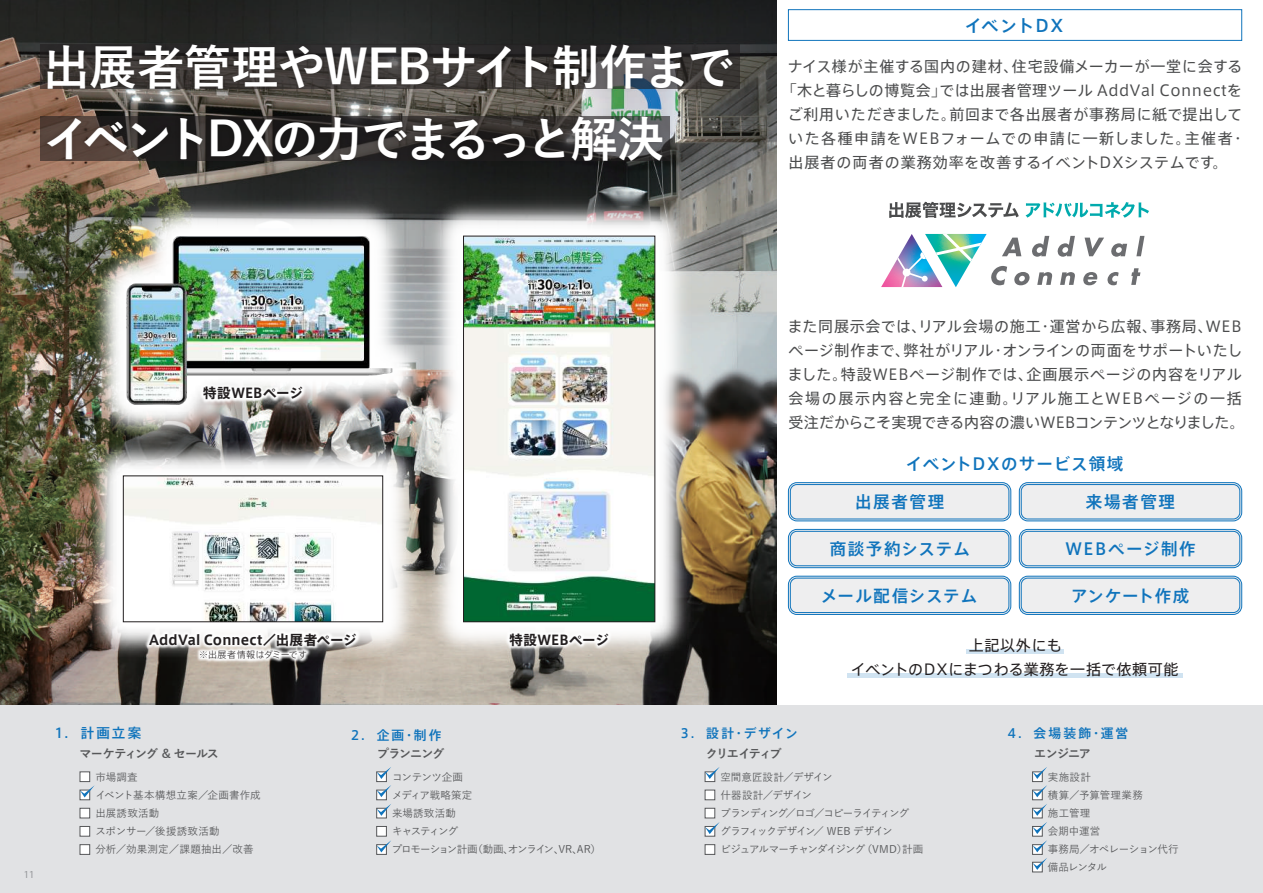
<style>
.page{position:relative;width:1263px;height:893px;background:#fff}
.page>*{position:absolute;margin:0;border:0;box-sizing:border-box;transform-origin:0 0}
.t1{font:700 48px/72px "Yu Gothic";letter-spacing:-.075em;color:#fff}
.t2{font:500 17.1px "Axis Std";letter-spacing:.085em;color:#1074bc}
.t3{font:500 16.5px "Axis Std";letter-spacing:.08em;color:#1074bc}
.t4{font:500 16.5px "Axis Std";letter-spacing:.06em;color:#1074bc}
.t5{font:500 16.5px "Axis Std";letter-spacing:.055em;color:#1074bc}
.t6{font:500 16.5px "Axis Std";letter-spacing:.1em;color:#1074bc}
.t7{font:500 16.5px "Axis Std";letter-spacing:.04em;color:#1074bc}
.t8{font:15px/24px "Axis Std";letter-spacing:.04em;color:#4b4c4d}
.t9{font:15px "Axis Std";letter-spacing:.09em;color:#4b4c4d}
.t10{font:15px/24px "Axis Std";letter-spacing:.04em;color:#231f20;text-align:center}
.t11{font:700 13.5px "Axis Std";letter-spacing:.015em;color:#231f20}
.t12{font:500 13.5px "Axis Std";color:#1074bc}
.t13{font:500 12.75px "Axis Std";letter-spacing:.165em;color:#1074bc}
.t14{font:700 12px "Yu Gothic";letter-spacing:-.085em;color:#57585a}
.t15{font:700 12px "Yu Gothic";letter-spacing:-.12em;color:#57585a}
.t16{font:500 10.5px/18px "Yu Gothic";letter-spacing:-.08em;color:#57585a}
.t17{font:500 10.5px/18px "Yu Gothic";letter-spacing:.01em;color:#57585a}
.t18{font:500 10.5px/18px "Yu Gothic";letter-spacing:-.06em;color:#57585a}
.t19{font:500 10.5px/18px "Yu Gothic";letter-spacing:-.005em;color:#57585a}
.t20{font:300 9px "Axis Std";letter-spacing:.005em;color:#231f20}
.t21{font:9px "Axis Std";color:#939598}
</style>
<div class="page">
<img style="left:0;top:0;width:776px;height:705px">
<div style="left:0;top:705px;width:1263px;height:188px;background:#e1e2e4"></div>
<div style="left:705px;top:772px;width:10px;height:10px;background:#fff;border:1px solid #57585a"></div>
<div style="left:705px;top:790px;width:10px;height:10px;background:#fff;border:1px solid #57585a"></div>
<div style="left:705px;top:808px;width:10px;height:10px;background:#fff;border:1px solid #57585a"></div>
<svg style="left:705px;top:834px;width:10px;height:2px"></svg>
<div style="left:705px;top:844px;width:10px;height:11px;background:#fff;border:1px solid #57585a"></div>
<div style="left:376px;top:772px;width:11px;height:10px;background:#fff;border:1px solid #57585a"></div>
<div style="left:376px;top:790px;width:11px;height:10px;background:#fff;border:1px solid #57585a"></div>
<svg style="left:376px;top:808px;width:11px;height:10px"></svg>
<div style="left:376px;top:826px;width:11px;height:10px;background:#fff;border:1px solid #57585a"></div>
<div style="left:376px;top:844px;width:11px;height:11px;background:#fff;border:1px solid #57585a"></div>
<div style="left:80px;top:772px;width:10px;height:10px;background:#fff;border:1px solid #57585a"></div>
<svg style="left:80px;top:797px;width:10px;height:3px"></svg>
<div style="left:80px;top:808px;width:10px;height:10px;background:#fff;border:1px solid #57585a"></div>
<div style="left:80px;top:826px;width:10px;height:10px;background:#fff;border:1px solid #57585a"></div>
<div style="left:80px;top:844px;width:10px;height:11px;background:#fff;border:1px solid #57585a"></div>
<div style="left:1032px;top:772px;width:10px;height:10px;background:#fff;border:1px solid #57585a"></div>
<svg style="left:1032px;top:797px;width:10px;height:3px"></svg>
<svg style="left:1032px;top:816px;width:10px;height:2px"></svg>
<svg style="left:1032px;top:834px;width:10px;height:2px"></svg>
<svg style="left:1032px;top:852px;width:10px;height:3px"></svg>
<svg style="left:1032px;top:870px;width:10px;height:2px"></svg>
<img style="left:35px;top:35px;width:708px;height:145px">
<img style="left:51px;top:161px;width:337px;height:239px">
<img style="left:96px;top:236px;width:292px;height:164px">
<img style="left:388px;top:161px;width:342px;height:536px">
<img style="left:465px;top:238px;width:188px;height:339px">
<div style="left:463px;top:236px;width:192px;height:386px;border:1px solid #231f20"></div>
<img style="left:48px;top:400px;width:410px;height:297px">
<img style="left:125px;top:478px;width:256px;height:99px">
<div style="left:123px;top:476px;width:260px;height:146px;border:1px solid #231f20"></div>
<div style="left:966px;top:649px;width:98px;height:5px;background:#d0e3f1"></div>
<div style="left:847px;top:673px;width:336px;height:5px;background:#d0e3f1"></div>
<div style="left:788px;top:9px;width:454px;height:32px;border:1px solid #1074bc"></div>
<svg style="left:889px;top:202px;width:130px;height:16px"></svg>
<svg style="left:1025px;top:202px;width:124px;height:16px"></svg>
<svg style="left:1084px;top:238px;width:20px;height:18px"></svg>
<svg style="left:1111px;top:243px;width:16px;height:14px"></svg>
<svg style="left:1136px;top:236px;width:8px;height:20px"></svg>
<img style="left:881px;top:234px;width:194px;height:53px">
<svg style="left:1083px;top:272px;width:14px;height:13px"></svg>
<svg style="left:1107px;top:272px;width:12px;height:13px"></svg>
<svg style="left:1131px;top:268px;width:9px;height:17px"></svg>
<div style="left:1019px;top:483px;width:223px;height:38px;background:#eeeeef;border-radius:9px"></div>
<div style="left:1019px;top:482px;width:223px;height:39px;border:1px solid #1074bc;border-radius:9px"></div>
<div style="left:1021px;top:484px;width:219px;height:35px;border:1px solid #1074bc;border-radius:7px"></div>
<div style="left:788px;top:483px;width:223px;height:38px;background:#eeeeef;border-radius:9px"></div>
<div style="left:788px;top:482px;width:223px;height:39px;border:1px solid #1074bc;border-radius:9px"></div>
<div style="left:790px;top:484px;width:219px;height:35px;border:1px solid #1074bc;border-radius:7px"></div>
<div style="left:1019px;top:529px;width:223px;height:39px;background:#eeeeef;border-radius:9px"></div>
<div style="left:1019px;top:529px;width:223px;height:39px;border:1px solid #1074bc;border-radius:9px"></div>
<div style="left:1021px;top:531px;width:219px;height:35px;border:1px solid #1074bc;border-radius:7px"></div>
<div style="left:788px;top:529px;width:223px;height:39px;background:#eeeeef;border-radius:9px"></div>
<div style="left:788px;top:529px;width:223px;height:39px;border:1px solid #1074bc;border-radius:9px"></div>
<div style="left:790px;top:531px;width:219px;height:35px;border:1px solid #1074bc;border-radius:7px"></div>
<div style="left:1019px;top:576px;width:223px;height:38px;background:#eeeeef;border-radius:9px"></div>
<div style="left:1019px;top:576px;width:223px;height:39px;border:1px solid #1074bc;border-radius:9px"></div>
<div style="left:1021px;top:578px;width:219px;height:35px;border:1px solid #1074bc;border-radius:7px"></div>
<div style="left:788px;top:576px;width:223px;height:38px;background:#eeeeef;border-radius:9px"></div>
<div style="left:788px;top:576px;width:223px;height:39px;border:1px solid #1074bc;border-radius:9px"></div>
<div style="left:790px;top:578px;width:219px;height:35px;border:1px solid #1074bc;border-radius:7px"></div>
<img style="left:453px;top:577px;width:212px;height:128px">
<img style="left:93px;top:577px;width:320px;height:128px">
<img style="left:147px;top:330px;width:212px;height:128px">
<svg style="left:80px;top:785px;width:15px;height:12px"></svg>
<svg style="left:377px;top:767px;width:14px;height:12px"></svg>
<svg style="left:377px;top:785px;width:14px;height:12px"></svg>
<svg style="left:1032px;top:767px;width:15px;height:12px"></svg>
<svg style="left:1032px;top:785px;width:15px;height:12px"></svg>
<svg style="left:1032px;top:822px;width:15px;height:12px"></svg>
<svg style="left:1032px;top:804px;width:15px;height:12px"></svg>
<svg style="left:1032px;top:840px;width:15px;height:12px"></svg>
<svg style="left:1032px;top:858px;width:15px;height:12px"></svg>
<svg style="left:377px;top:804px;width:14px;height:12px"></svg>
<svg style="left:377px;top:840px;width:14px;height:12px"></svg>
<svg style="left:705px;top:822px;width:15px;height:12px"></svg>
<svg style="left:705px;top:767px;width:15px;height:12px"></svg>
<h1 class="t1" style="left:43px;top:32px;width:693px">出展者管理やWEBサイト制作までイベントDXの力でまるっと解決</h1>
<p class="t2" style="left:965px;top:13px;width:100px">イベントDX</p>
<p class="t8" style="left:788px;top:53px;width:456px">ナイス様が主催する国内の建材、住宅設備メーカーが一堂に会する</p>
<p class="t8" style="left:782px;top:77px;width:462px">「木と暮らしの博覧会」では出展者管理ツール AddVal Connectを</p>
<p class="t8" style="left:788px;top:101px;width:456px">ご利用いただきました。前回まで各出展者が事務局に紙で提出して</p>
<p class="t9" style="left:788px;top:127px;width:459px">いた各種申請をWEBフォームでの申請に一新しました。主催者・</p>
<p class="t8" style="left:788px;top:149px;width:441px">出展者の両者の業務効率を改善するイベントDXシステムです。</p>
<p class="t21" style="left:23px;top:867px;width:13px">11</p>
<p class="t11" style="left:203px;top:383px;width:101px">特設WEBページ</p>
<p class="t11" style="left:149px;top:629px;width:209px">AddVal Connect／出展者ページ</p>
<p class="t11" style="left:509px;top:629px;width:101px">特設WEBページ</p>
<p class="t20" style="left:199px;top:648px;width:109px">※出展者情報はダミーです</p>
<p class="t8" style="left:788px;top:313px;width:459px">また同展示会では、リアル会場の施工・運営から広報、事務局、WEBページ制作まで、弊社がリアル・オンラインの両面をサポートいたしました。特設WEBページ制作では、企画展示ページの内容をリアル会場の展示内容と完全に連動。リアル施工とWEBページの一括受注だからこそ実現できる内容の濃いWEBコンテンツとなりました。</p>
<p class="t4" style="left:906px;top:451px;width:219px">イベントDXのサービス領域</p>
<p class="t3" style="left:855px;top:489px;width:91px">出展者管理</p>
<p class="t3" style="left:1086px;top:489px;width:91px">来場者管理</p>
<p class="t3" style="left:830px;top:536px;width:142px">商談予約システム</p>
<p class="t6" style="left:1065px;top:536px;width:132px">WEBページ制作</p>
<p class="t5" style="left:821px;top:583px;width:158px">メール配信システム</p>
<p class="t7" style="left:1071px;top:583px;width:120px">アンケート作成</p>
<p class="t10" style="left:851px;top:632px;width:329px">上記以外にも<br>イベントのDXにまつわる業務を一括で依頼可能</p>
<p class="t12" style="left:54px;top:723px;width:88px">1. 計画立案</p>
<p class="t13" style="left:351px;top:725px;width:92px">2. 企画・制作</p>
<p class="t13" style="left:681px;top:724px;width:119px">3. 設計・デザイン</p>
<p class="t13" style="left:1007px;top:724px;width:122px">4. 会場装飾・運営</p>
<p class="t14" style="left:1034px;top:747px;width:58px">エンジニア</p>
<p class="t19" style="left:1048px;top:767px;width:132px">実施設計<br>積算／予算管理業務<br>施工管理<br>会期中運営<br>事務局／オペレーション代行備品レンタル</p>
<p class="t14" style="left:80px;top:747px;width:141px">マーケティング &amp; セールス</p>
<p class="t14" style="left:377px;top:747px;width:69px">プランニング</p>
<p class="t15" style="left:706px;top:747px;width:78px">クリエイティブ</p>
<p class="t17" style="left:85px;top:767px;width:177px">　市場調査<br>　イベント基本構想立案／企画書作成　出展誘致活動<br>　スポンサー／後援誘致活動<br>　分析／効果測定／課題抽出／改善</p>
<p class="t18" style="left:392px;top:767px;width:211px">コンテンツ企画<br>メディア戦略策定<br>来場誘致活動<br>キャスティング<br>プロモーション計画（動画、オンライン、VR、AR）</p>
<p class="t16" style="left:720px;top:767px;width:204px">空間意匠設計／デザイン<br>什器設計／デザイン<br>ブランディング／ロゴ／コピーライティング<br>グラフィックデザイン／ WEB デザイン<br>ビジュアルマーチャンダイジング（VMD）計画</p>
</div>
